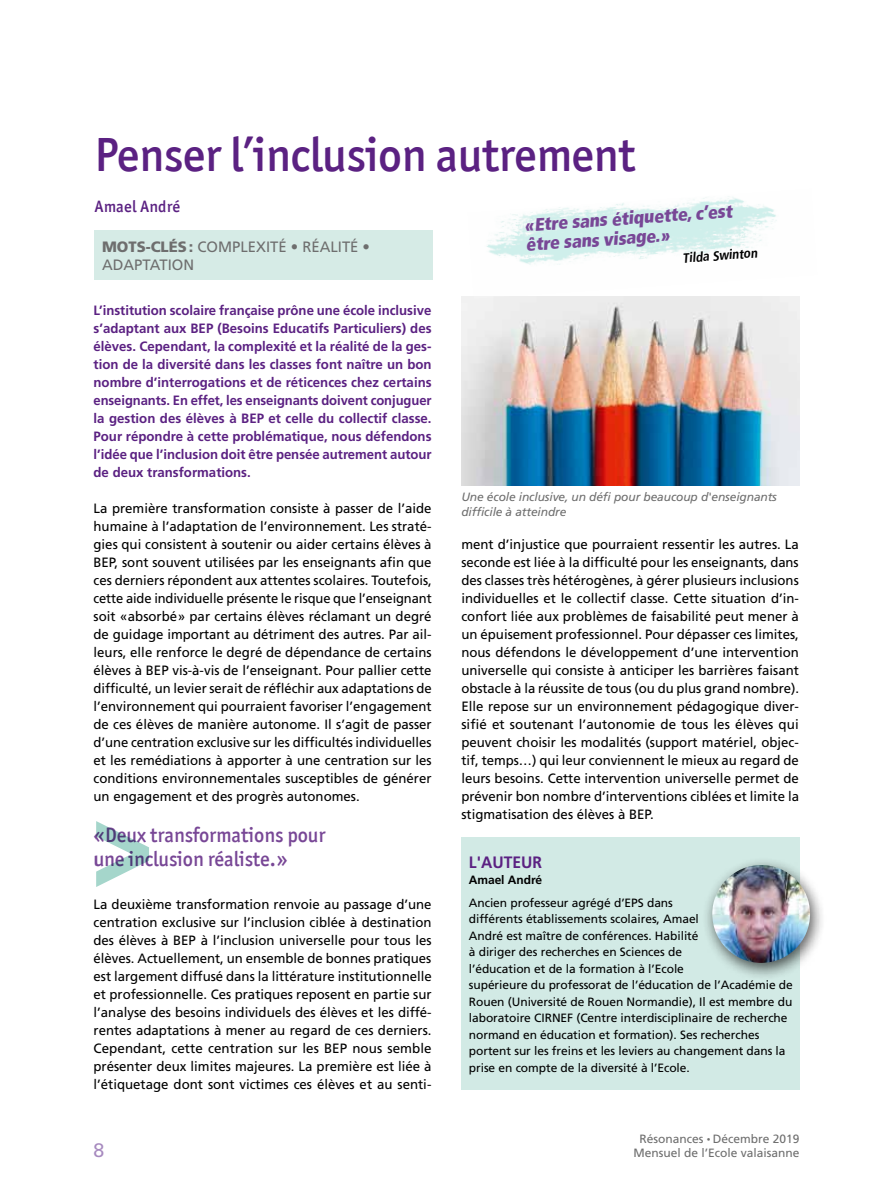
<style>
.page{position:relative;width:893px;height:1191px;background:#fff}
.page>*{position:absolute;margin:0;border:0;box-sizing:border-box;transform-origin:0 0}
.t1{font:500 48px "Officina San ITC";letter-spacing:-.01em;color:#5b2182}
.t2{font:500 21px/24px "Officina San ITC";letter-spacing:-.005em;color:#784796}
.t3{font:19.5px "Univers LT Std";color:#a78abf}
.t4{font:900 condensed 18px/19.5px "Frutiger";color:#784796}
.t5{font:500 16.5px "Officina San ITC";letter-spacing:.01em;color:#5b2182}
.t6{font:700 16.5px "Frutiger";color:#5b2182;scale:.95 1}
.t7{font:15px/18px "Frutiger";color:#6e6e6e}
.t8{font:13.5px/18px "Frutiger";color:#000;text-align:justify}
.t9{font:700 13.5px/18px "Frutiger";color:#5b2182;text-align:justify}
.t10{font:700 condensed 13.5px "Frutiger";color:#000}
.t11{font:12px/16.5px "Frutiger";letter-spacing:-.005em;color:#000}
.t12{font:italic 12px/15px "Frutiger";letter-spacing:-.01em;color:#6e6e6e}
.t13{font:12px "Frutiger";color:#6e6e6e}
.t14{font:700 12px "Frutiger";letter-spacing:-.005em;color:#000}
.s1{font-weight:900}
.s2{font-size:7.5px}
</style>
<div class="page">
<div style="left:95px;top:231px;width:338px;height:49px;background:#d6ebe6"></div>
<svg style="left:96px;top:821px;width:53px;height:66px"></svg>
<div style="left:461px;top:837px;width:338px;height:252px;background:#d2eae5"></div>
<div style="left:702px;top:857px;width:124px;height:124px;background:#000;opacity:.65"></div>
<img style="left:712px;top:865px;width:98px;height:98px;border-radius:49px">
<img style="left:461px;top:296px;width:338px;height:189px">
<img style="left:468px;top:196px;width:332px;height:103px">
<h1 class="t1" style="left:95px;top:126px;width:542px">Penser l’inclusion autrement</h1>
<p class="t5" style="left:95px;top:196px;width:87px">Amael André</p>
<h3 class="t4" style="left:524px;top:215px;width:210px;rotate:-4deg">«Etre sans étiquette, c’est être sans visage.»</h3>
<p class="t10" style="left:682px;top:250px;width:76px;rotate:-4deg">Tilda Swinton</p>
<p class="t7" style="left:102px;top:238px;width:269px"><span class="s1">MOTS-CLÉS:</span> COMPLEXITÉ • RÉALITÉ •<br>ADAPTATION</p>
<p class="t9" style="left:94px;top:301px;width:340px">L’institution scolaire française prône une école inclusive s’adaptant aux BEP (Besoins Educatifs Particuliers) des élèves. Cependant, la complexité et la réalité de la ges&shy;tion de la diversité dans les classes font naître un bon nombre d’interrogations et de réticences chez certains enseignants. En effet, les enseignants doivent conjuguer la gestion des élèves à BEP et celle du collectif classe.<br>Pour répondre à cette problématique, nous défendons l’idée que l’inclusion doit être pensée autrement autour de deux transformations.</p>
<p class="t8" style="left:94px;top:499px;width:340px">La première transformation consiste à passer de l’aide humaine à l’adaptation de l’environnement. Les straté&shy;gies qui consistent à soutenir ou aider certains élèves à BEP, sont souvent utilisées par les enseignants afin que ces derniers répondent aux attentes scolaires. Toutefois, cette aide individuelle présente le risque que l’enseignant soit «absorbé» par certains élèves réclamant un degré de guidage important au détriment des autres. Par ail&shy;leurs, elle renforce le degré de dépendance de certains élèves à BEP vis-à-vis de l’enseignant. Pour pallier cette difficulté, un levier serait de réfléchir aux adaptations de l’environnement qui pourraient favoriser l’engagement de ces élèves de manière autonome. Il s’agit de passer d’une centration exclusive sur les difficultés individuelles et les remédiations à apporter à une centration sur les conditions environnementales susceptibles de générer un engagement et des progrès autonomes.</p>
<h2 class="t2" style="left:94px;top:823px;width:233px">«Deux transformations pour une inclusion réaliste.»</h2>
<p class="t8" style="left:94px;top:895px;width:340px">La deuxième transformation renvoie au passage d’une centration exclusive sur l’inclusion ciblée à destination des élèves à BEP à l’inclusion universelle pour tous les élèves. Actuellement, un ensemble de bonnes pratiques est largement diffusé dans la littérature institutionnelle et professionnelle. Ces pratiques reposent en partie sur l’analyse des besoins individuels des élèves et les diffé&shy;rentes adaptations à mener au regard de ces derniers.<br>Cependant, cette centration sur les BEP nous semble présenter deux limites majeures. La première est liée à l’étiquetage dont sont victimes ces élèves et au senti-</p>
<p class="t12" style="left:461px;top:489px;width:317px">Une école inclusive, un défi pour beaucoup d'enseignants difficile à atteindre</p>
<p class="t8" style="left:461px;top:535px;width:339px">ment d’injustice que pourraient ressentir les autres. La seconde est liée à la difficulté pour les enseignants, dans des classes très hétérogènes, à gérer plusieurs inclusions individuelles et le collectif classe. Cette situation d’in&shy;confort liée aux problèmes de faisabilité peut mener à un épuisement professionnel. Pour dépasser ces limites, nous défendons le développement d’une intervention universelle qui consiste à anticiper les barrières faisant obstacle à la réussite de tous (ou du plus grand nombre).<br>Elle repose sur un environnement pédagogique diver&shy;sifié et soutenant l’autonomie de tous les élèves qui peuvent choisir les modalités (support matériel, objec&shy;tif, temps…) qui leur conviennent le mieux au regard de leurs besoins. Cette intervention universelle permet de prévenir bon nombre d’interventions ciblées et limite la stigmatisation des élèves à BEP.</p>
<p class="t6" style="left:469px;top:852px;width:79px">L'AUTEUR</p>
<p class="t14" style="left:469px;top:872px;width:75px">Amael André</p>
<p class="t11" style="left:469px;top:894px;width:325px">Ancien professeur agrégé d’EPS dans<br>différents établissements scolaires, Amael<br>André est maître de conférences. Habilité<br>à diriger des recherches en Sciences de<br>l’éducation et de la formation à l’Ecole<br>supérieure du professorat de l’éducation de l’Académie de Rouen (Université de Rouen Normandie), Il est membre du laboratoire CIRNEF (Centre interdisciplinaire de recherche normand en éducation et formation). Ses recherches portent sur les freins et les leviers au changement dans la prise en compte de la diversité à l’Ecole.</p>
<p class="t13" style="left:639px;top:1131px;width:161px">Résonances <span class="s2">•</span> Décembre 2019</p>
<h3 class="t3" style="left:94px;top:1138px;width:12px">8</h3>
<p class="t13" style="left:633px;top:1145px;width:168px">Mensuel de l’Ecole valaisanne</p>
</div>
